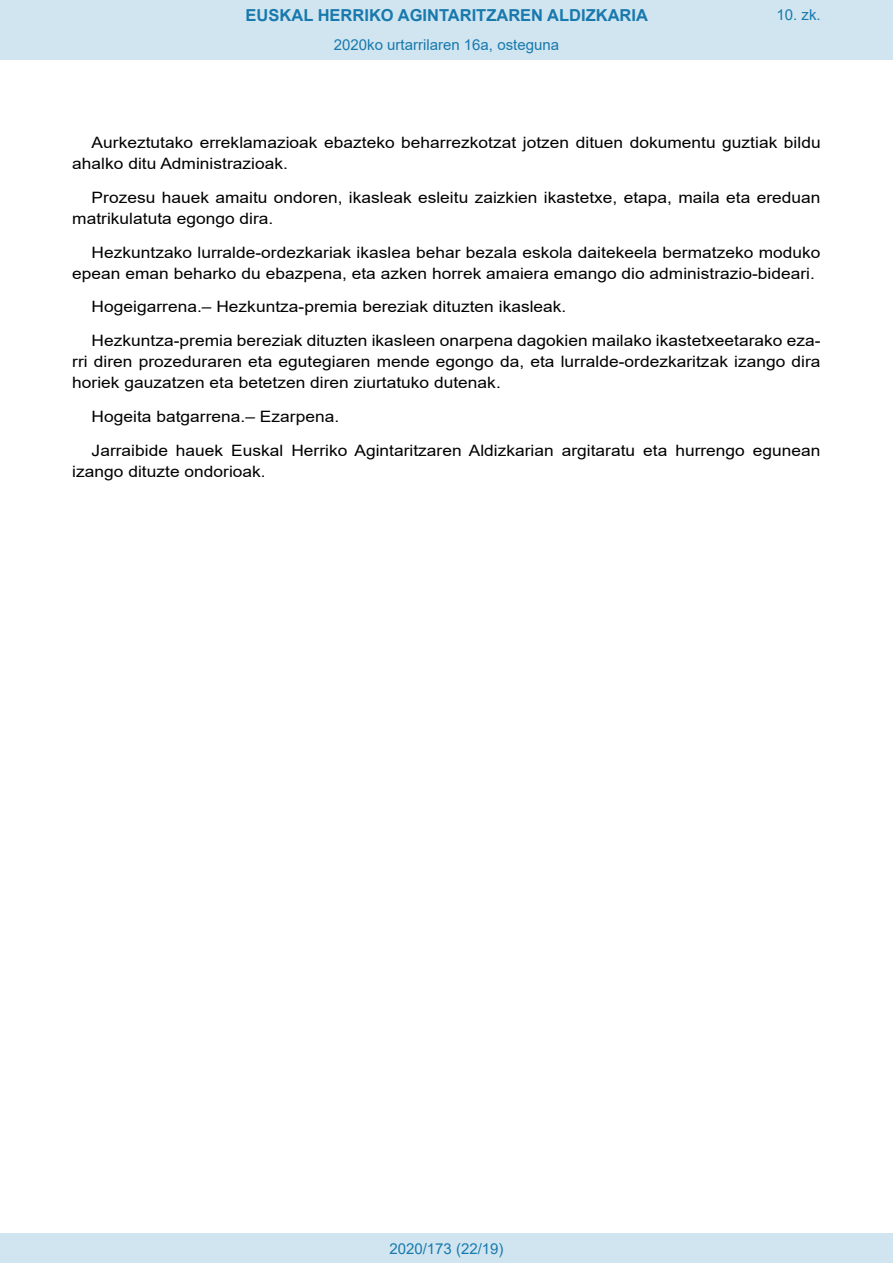
<style>
.page{position:relative;width:893px;height:1263px;background:#fff}
.page>*{position:absolute;margin:0;border:0;box-sizing:border-box;transform-origin:0 0}
.t1{font:700 16.5px "Arial";color:#1879ad}
.BOPVDetalle{font:15.6px/21px "Arial";color:#000;scale:1.11 1}
.Paginacion_Centro{font:15px "Arial";color:#1879ad}
</style>
<div class="page">
<div style="left:0;top:0;width:893px;height:60px;background:#d0e5f0"></div>
<div style="left:0;top:1233px;width:893px;height:30px;background:#d0e5f0"></div>
<p class="t1" style="left:246px;top:3px;width:404px">EUSKAL HERRIKO AGINTARITZAREN ALDIZKARIA</p>
<p class="Paginacion_Centro" style="left:334px;top:35px;width:227px">2020ko urtarrilaren 16a, osteguna</p>
<p class="Paginacion_Centro" style="left:776px;top:5px;width:46px">10. zk.</p>
<p class="BOPVDetalle" style="left:72px;top:132px;width:676px;text-indent:19px">Aurkeztutako erreklamazioak ebazteko beharrezkotzat jotzen dituen dokumentu guztiak bildu ahalko ditu Administrazioak.</p>
<p class="BOPVDetalle" style="left:72px;top:187px;width:676px;text-indent:19px">Prozesu hauek amaitu ondoren, ikasleak esleitu zaizkien ikastetxe, etapa, maila eta ereduan matrikulatuta egongo dira.</p>
<p class="BOPVDetalle" style="left:72px;top:242px;width:676px;text-indent:19px">Hezkuntzako lurralde-ordezkariak ikaslea behar bezala eskola daitekeela bermatzeko moduko epean eman beharko du ebazpena, eta azken horrek amaiera emango dio administrazio-bideari.</p>
<p class="BOPVDetalle" style="left:92px;top:296px;width:429px">Hogeigarrena.– Hezkuntza-premia bereziak dituzten ikasleak.</p>
<p class="BOPVDetalle" style="left:72px;top:330px;width:676px;text-align:justify;text-indent:19px">Hezkuntza-premia bereziak dituzten ikasleen onarpena dagokien mailako ikastetxeetarako eza&shy;rri diren prozeduraren eta egutegiaren mende egongo da, eta lurralde-ordezkaritzak izango dira horiek gauzatzen eta betetzen diren ziurtatuko dutenak.</p>
<p class="BOPVDetalle" style="left:92px;top:406px;width:225px">Hogeita batgarrena.– Ezarpena.</p>
<p class="BOPVDetalle" style="left:72px;top:440px;width:676px;text-indent:19px">Jarraibide hauek Euskal Herriko Agintaritzaren Aldizkarian argitaratu eta hurrengo egunean izango dituzte ondorioak.</p>
<p class="Paginacion_Centro" style="left:389px;top:1238px;width:116px">2020/173 (22/19)</p>
</div>
